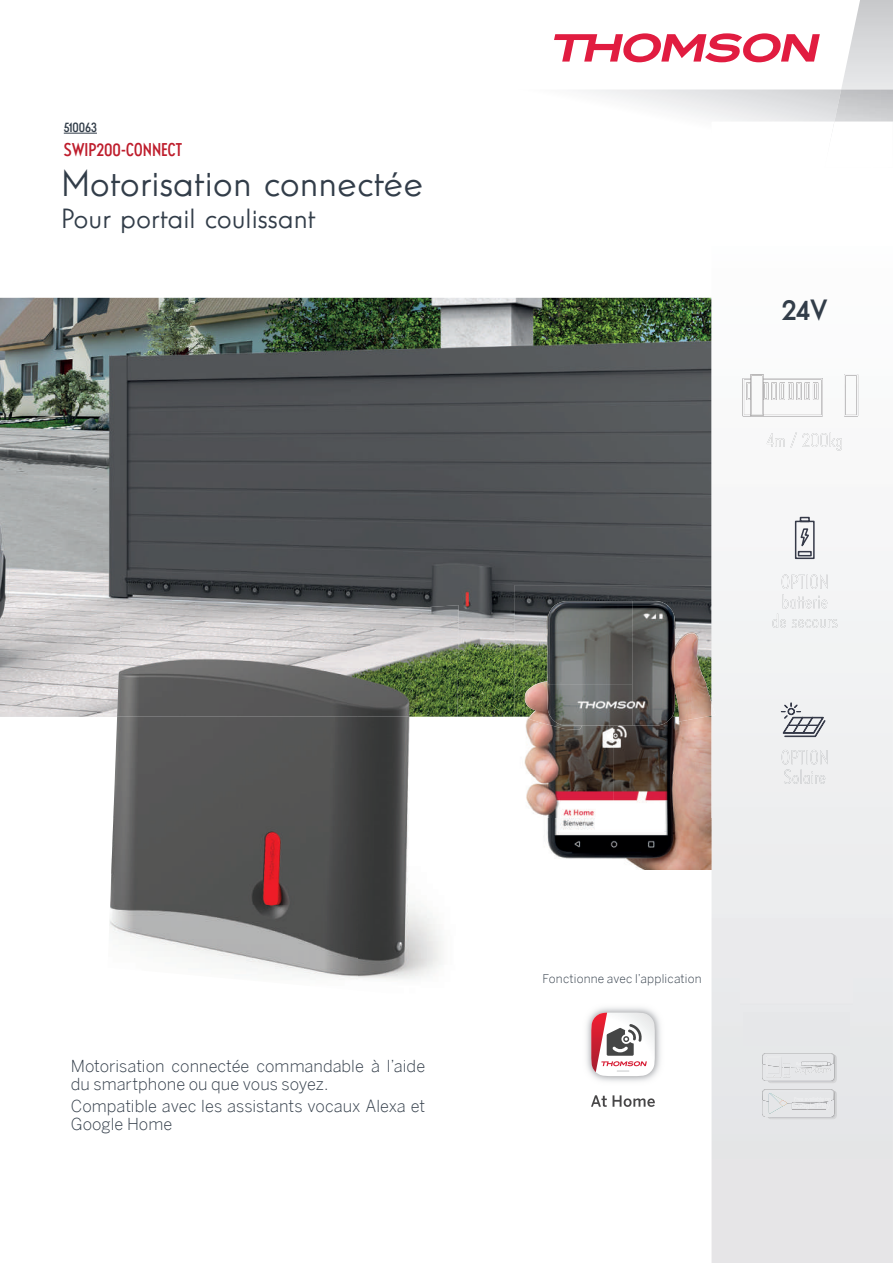
<style>
.page{position:relative;width:893px;height:1263px;background:#fff}
.page>*{position:absolute;margin:0;border:0;box-sizing:border-box;transform-origin:0 0}
.t1{font:36px "Windlesham Pro Regular 5";color:#323d49}
.t2{font:28.5px "Windlesham Pro Regular 3";color:#323d49}
.t3{font:27px "Windlesham Pro Regular 5";color:#323d49}
.t4{font:500 condensed 18px "Windlesham Pro";letter-spacing:-.005em;color:#be1d2c}
.t5{font:300 16.5px/18px "Benton Sans";color:#323d49}
.t6{font:500 condensed 13.5px "Windlesham Pro";letter-spacing:-.005em;color:#323d49}
.t7{font:300 12px "Benton Sans";letter-spacing:.015em;color:#323d49}
</style>
<div class="page">
<svg style="left:554px;top:0;width:339px;height:122px"></svg>
<hr style="left:64px;top:133px;width:33px;height:1px;background:#323d49">
<img style="left:0;top:298px;width:711px;height:419px">
<img style="left:586px;top:1007px;width:75px;height:75px">
<svg style="left:591px;top:1012px;width:64px;height:64px"></svg>
<svg style="left:591px;top:1095px;width:16px;height:12px"></svg>
<svg style="left:613px;top:1095px;width:42px;height:12px"></svg>
<img style="left:524px;top:721px;width:187px;height:149px">
<img style="left:515px;top:585px;width:196px;height:44px">
<img style="left:515px;top:629px;width:33px;height:88px">
<img style="left:675px;top:629px;width:36px;height:2px">
<img style="left:524px;top:681px;width:58px;height:48px">
<img style="left:548px;top:601px;width:127px;height:125px">
<svg style="left:711px;top:297px;width:182px;height:966px"></svg>
<div style="left:724px;top:1194px;width:99px;height:10px;background:#e6e5e7"></div>
<img style="left:669px;top:631px;width:47px;height:90px">
<div style="left:744px;top:1012px;width:52px;height:33px;background:#e6e7e9"></div>
<div style="left:796px;top:1012px;width:53px;height:33px;background:#e6e7e9"></div>
<svg style="left:762px;top:1053px;width:77px;height:69px;background:#dfe0e2"></svg>
<div style="left:740px;top:974px;width:112px;height:30px;background:#eaeaec"></div>
<img style="left:767px;top:432px;width:75px;height:19px">
<img style="left:782px;top:574px;width:45px;height:15px">
<img style="left:783px;top:594px;width:44px;height:14px">
<img style="left:772px;top:614px;width:65px;height:14px">
<svg style="left:794px;top:516px;width:21px;height:44px"></svg>
<img style="left:742px;top:374px;width:116px;height:42px">
<img style="left:750px;top:374px;width:14px;height:4px">
<img style="left:750px;top:378px;width:14px;height:38px">
<img style="left:751px;top:375px;width:12px;height:41px">
<img style="left:782px;top:750px;width:45px;height:14px">
<img style="left:784px;top:769px;width:41px;height:15px">
<svg style="left:785px;top:720px;width:40px;height:17px"></svg>
<div style="left:784px;top:720px;width:41px;height:17px;border:1px solid #363a49"></div>
<svg style="left:781px;top:702px;width:43px;height:32px"></svg>
<img style="left:110px;top:717px;width:248px;height:188px">
<img style="left:358px;top:717px;width:84px;height:262px">
<img style="left:109px;top:905px;width:249px;height:75px">
<img style="left:117px;top:605px;width:342px;height:112px">
<p class="t6" style="left:64px;top:119px;width:35px">510063</p>
<p class="t4" style="left:64px;top:138px;width:120px">SWIP200-CONNECT</p>
<h1 class="t1" style="left:61px;top:159px;width:364px">Motorisation connectée</h1>
<h3 class="t3" style="left:61px;top:200px;width:256px">Pour portail coulissant</h3>
<h2 class="t2" style="left:782px;top:290px;width:48px">24V</h2>
<p class="t5" style="left:71px;top:1057px;width:356px">Motorisation connectée commandable à l’aide du smartphone ou que vous soyez.</p>
<p class="t5" style="left:71px;top:1097px;width:356px">Compatible avec les assistants vocaux Alexa et<br>Google Home</p>
<p class="t7" style="left:542px;top:972px;width:161px">Fonctionne avec l’application</p>
</div>
